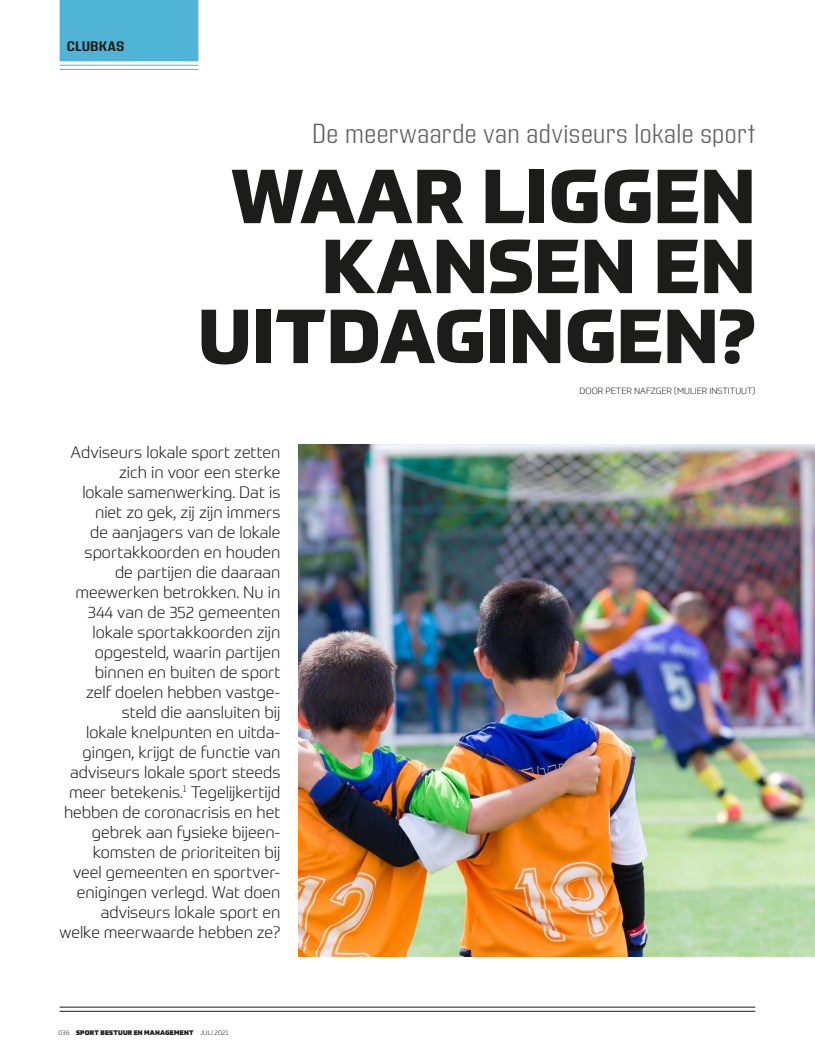
<style>
.page{position:relative;width:815px;height:1063px;background:#fff}
.page>*{position:absolute;margin:0;border:0;box-sizing:border-box;transform-origin:0 0}
.t1{font:800 75px/70px "Prometo";letter-spacing:.01em;color:#1c1c1b;text-align:right}
.t2{font:300 27.5px "Address Sans Pro";letter-spacing:.015em;color:#636362}
.t3{font:300 16.25px/20px "Prometo";color:#1c1c1b;text-align:right}
.t4{font:700 13.75px "Address Sans Pro";letter-spacing:.01em;color:#1c1c1b}
.t5{font:300 8.75px "Prometo";color:#1c1c1b}
.t6{font:900 6.5px "Prometo";letter-spacing:.03em;color:#1c1c1b}
.s1{font-weight:300}
</style>
<div class="page">
<svg style="left:60px;top:1010px;width:695px;height:1px"></svg>
<hr style="left:60px;top:1011px;width:695px;height:1px;background:#1c1c1b">
<hr style="left:60px;top:1007px;width:695px;height:1px;background:#1c1c1b">
<div style="left:60px;top:0;width:138px;height:61px;background:#4fb4d5"></div>
<hr style="left:60px;top:65px;width:138px;height:1px;background:#4fb4d5">
<hr style="left:60px;top:69px;width:138px;height:1px;background:#4fb4d5">
<img style="left:298px;top:444px;width:517px;height:512px">
<p class="t4" style="left:67px;top:38px;width:59px">CLUBKAS</p>
<h2 class="t2" style="left:312px;top:118px;width:445px">De meerwaarde van adviseurs lokale sport</h2>
<h1 class="t1" style="left:198px;top:161px;width:559px">WAAR LIGGEN<br>KANSEN EN<br>UITDAGINGEN?</h1>
<p class="t5" style="left:580px;top:386px;width:177px">DOOR PETER NAFZGER (MULIER INSTITUUT)</p>
<p class="t3" style="left:60px;top:442px;width:222px">Adviseurs lokale sport zetten zich in voor een sterke<br>lokale samenwerking. Dat is niet zo gek, zij zijn immers<br>de aanjagers van de lokale sportakkoorden en houden<br>de partijen die daaraan meewerken betrokken. Nu in<br>344 van de 352 gemeenten lokale sportakkoorden zijn opgesteld, waarin partijen binnen en buiten de sport<br>zelf doelen hebben vastge&shy;steld die aansluiten bij<br>lokale knelpunten en uitda&shy;gingen, krijgt de functie van adviseurs lokale sport steeds meer betekenis.<sup>1</sup> Tegelijkertijd hebben de coronacrisis en het gebrek aan fysieke bijeen&shy;komsten de prioriteiten bij<br>veel gemeenten en sportver&shy;enigingen verlegd. Wat doen adviseurs lokale sport en welke meerwaarde hebben ze?</p>
<p class="t6" style="left:59px;top:1028px;width:171px"><span class="s1">036</span> SPORT BESTUUR EN MANAGEMENT <span class="s1">JULI 2021</span></p>
</div>
